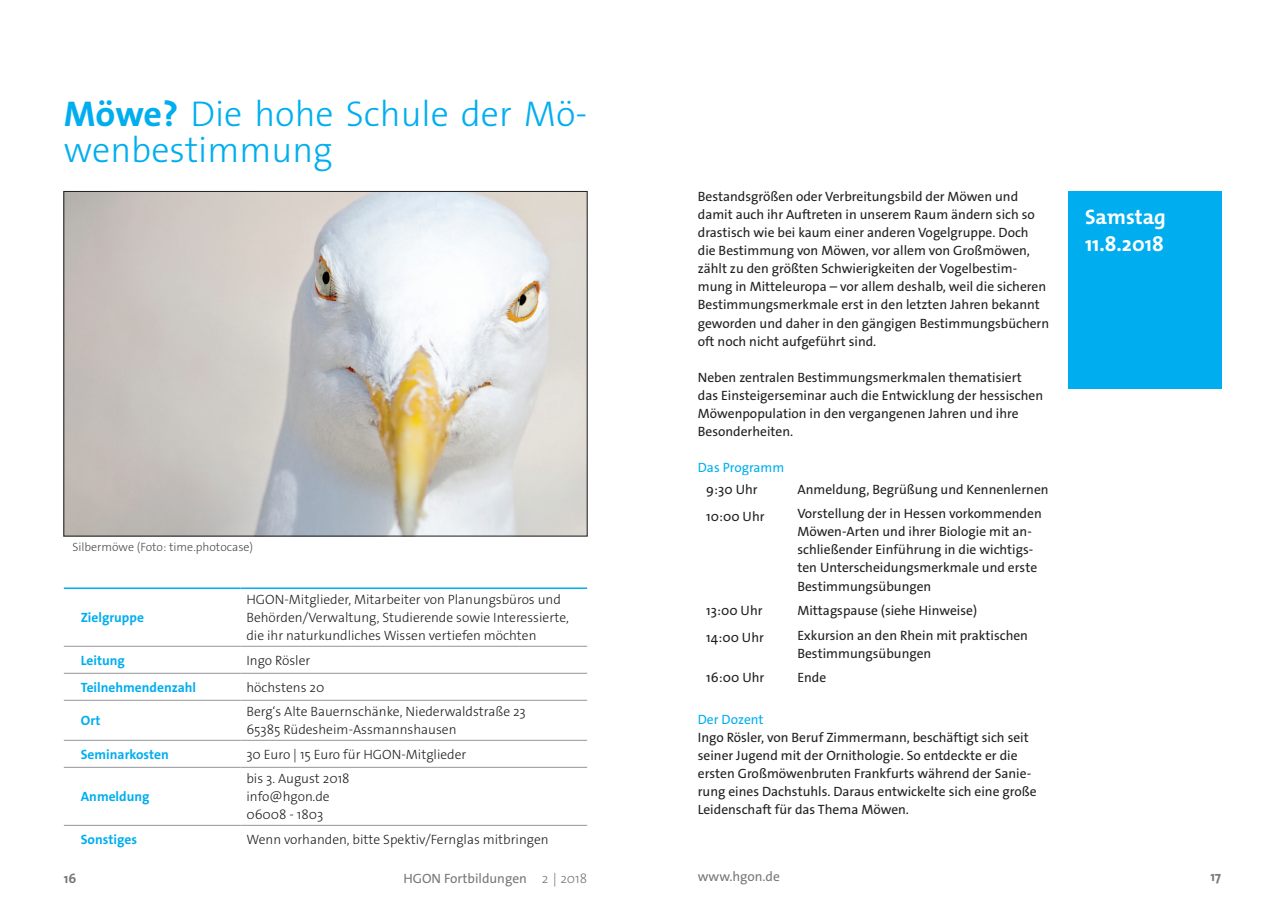
<style>
.page{position:relative;width:1285px;height:919px;background:#fff}
.page>*{position:absolute;margin:0;border:0;box-sizing:border-box;transform-origin:0 0}
.t1{font:300 36px/36px "The Sans Os F";color:#00aeef}
.t2{font:700 21px/27px "The Mix";color:#fff}
.t3{font:13.5px/18px "The Sans Os F";color:#231f20}
.t4{font:300 13.5px/18px "The Sans Os F";color:#231f20}
.t5{font:700 13.5px "The Sans Os F";color:#00aeef}
.t6{font:13.5px "The Sans Os F";color:#76787b}
.t7{font:13.5px "The Sans Os F";color:#00aeef}
.t8{font:700 13.5px "The Sans Os F";color:#76787b}
.t9{font:300 12px "The Sans Os F";color:#4b4c4d}
.s1{font-weight:700}
.s2{font-weight:300}
</style>
<div class="page">
<div style="left:1067px;top:191px;width:153px;height:198px;background:#00aeef"></div>
<img style="left:66px;top:193px;width:519px;height:341px">
<svg style="left:64px;top:646px;width:523px;height:122px"></svg>
<hr style="left:239px;top:646px;width:2px;height:26px;background:#fff">
<hr style="left:239px;top:673px;width:2px;height:26px;background:#fff">
<hr style="left:239px;top:700px;width:2px;height:39px;background:#fff">
<hr style="left:239px;top:740px;width:2px;height:26px;background:#fff">
<hr style="left:239px;top:767px;width:2px;height:57px;background:#fff">
<hr style="left:64px;top:645px;width:176px;height:1px;background:#939598">
<hr style="left:240px;top:645px;width:347px;height:1px;background:#939598">
<hr style="left:64px;top:672px;width:176px;height:1px;background:#939598">
<hr style="left:240px;top:672px;width:347px;height:1px;background:#939598">
<hr style="left:64px;top:699px;width:176px;height:1px;background:#939598">
<hr style="left:240px;top:699px;width:347px;height:1px;background:#939598">
<hr style="left:64px;top:739px;width:176px;height:1px;background:#939598">
<hr style="left:240px;top:739px;width:347px;height:1px;background:#939598">
<hr style="left:64px;top:766px;width:176px;height:1px;background:#939598">
<hr style="left:240px;top:766px;width:347px;height:1px;background:#939598">
<hr style="left:64px;top:824px;width:176px;height:1px;background:#939598">
<hr style="left:240px;top:824px;width:347px;height:1px;background:#939598">
<hr style="left:64px;top:587px;width:176px;height:2px;background:#00aeef">
<hr style="left:240px;top:587px;width:347px;height:2px;background:#00aeef">
<h1 class="t1" style="left:64px;top:96px;width:525px"><span class="s1">Möwe?</span> Die hohe Schule der Mö&shy;wenbestimmung</h1>
<p class="t9" style="left:72px;top:539px;width:182px">Silbermöwe (Foto: time.photocase)</p>
<p class="t5" style="left:81px;top:609px;width:65px">Zielgruppe</p>
<p class="t4" style="left:246px;top:590px;width:324px">HGON-Mitglieder, Mitarbeiter von Planungsbüros und<br>Behörden/Verwaltung, Studierende sowie Interessierte, die ihr naturkundliches Wissen vertiefen möchten</p>
<p class="t5" style="left:81px;top:651px;width:46px">Leitung</p>
<p class="t4" style="left:246px;top:651px;width:65px">Ingo Rösler</p>
<p class="t5" style="left:81px;top:678px;width:117px">Teilnehmendenzahl</p>
<p class="t4" style="left:246px;top:678px;width:79px">höchstens 20</p>
<p class="t5" style="left:81px;top:712px;width:21px">Ort</p>
<p class="t4" style="left:246px;top:702px;width:281px">Berg‘s Alte Bauernschänke, Niederwaldstraße 23<br>65385 Rüdesheim-Assmannshausen</p>
<p class="t5" style="left:81px;top:745px;width:90px">Seminarkosten</p>
<p class="t4" style="left:246px;top:745px;width:221px">30 Euro | 15 Euro für HGON-Mitglieder</p>
<p class="t5" style="left:81px;top:788px;width:70px">Anmeldung</p>
<p class="t4" style="left:246px;top:769px;width:105px">bis 3. August 2018 info@hgon.de<br>06008 - 1803</p>
<p class="t5" style="left:81px;top:830px;width:58px">Sonstiges</p>
<p class="t4" style="left:246px;top:830px;width:304px">Wenn vorhanden, bitte Spektiv/Fernglas mitbringen</p>
<p class="t3" style="left:697px;top:188px;width:353px">Bestandsgrößen oder Verbreitungsbild der Möwen und damit auch ihr Auftreten in unserem Raum ändern sich so drastisch wie bei kaum einer anderen Vogelgruppe. Doch die Bestimmung von Möwen, vor allem von Großmöwen, zählt zu den größten Schwierigkeiten der Vogelbestim&shy;mung in Mitteleuropa – vor allem deshalb, weil die sicheren Bestimmungsmerkmale erst in den letzten Jahren bekannt geworden und daher in den gängigen Bestimmungsbüchern oft noch nicht aufgeführt sind.</p>
<p class="t3" style="left:697px;top:368px;width:347px">Neben zentralen Bestimmungsmerkmalen thematisiert das Einsteigerseminar auch die Entwicklung der hessischen Möwenpopulation in den vergangenen Jahren und ihre Besonderheiten.</p>
<p class="t7" style="left:697px;top:458px;width:88px">Das Programm</p>
<p class="t3" style="left:706px;top:480px;width:53px">9:30 Uhr</p>
<p class="t3" style="left:797px;top:480px;width:253px">Anmeldung, Begrüßung und Kennenlernen</p>
<p class="t3" style="left:706px;top:507px;width:60px">10:00 Uhr</p>
<p class="t3" style="left:797px;top:505px;width:246px">Vorstellung der in Hessen vorkommenden Möwen-Arten und ihrer Biologie mit an&shy;schließender Einführung in die wichtigs&shy;ten Unterscheidungsmerkmale und erste Bestimmungsübungen</p>
<p class="t3" style="left:706px;top:601px;width:58px">13:00 Uhr</p>
<p class="t3" style="left:797px;top:601px;width:181px">Mittagspause (siehe Hinweise)</p>
<p class="t3" style="left:706px;top:628px;width:59px">14:00 Uhr</p>
<p class="t3" style="left:797px;top:626px;width:232px">Exkursion an den Rhein mit praktischen<br>Bestimmungsübungen</p>
<p class="t3" style="left:706px;top:668px;width:59px">16:00 Uhr</p>
<p class="t3" style="left:797px;top:668px;width:30px">Ende</p>
<p class="t7" style="left:697px;top:710px;width:67px">Der Dozent</p>
<p class="t3" style="left:697px;top:728px;width:340px">Ingo Rösler, von Beruf Zimmermann, beschäftigt sich seit seiner Jugend mit der Ornithologie. So entdeckte er die ersten Großmöwenbruten Frankfurts während der Sanie&shy;rung eines Dachstuhls. Daraus entwickelte sich eine große Leidenschaft für das Thema Möwen.</p>
<h2 class="t2" style="left:1084px;top:204px;width:82px">Samstag<br>11.8.2018</h2>
<p class="t8" style="left:64px;top:869px;width:14px">16</p>
<p class="t6" style="left:403px;top:869px;width:185px">HGON Fortbildungen <span class="s2">2↕2018</span></p>
<p class="t6" style="left:697px;top:868px;width:84px">www.hgon.de</p>
<p class="t8" style="left:1210px;top:868px;width:12px">17</p>
</div>
